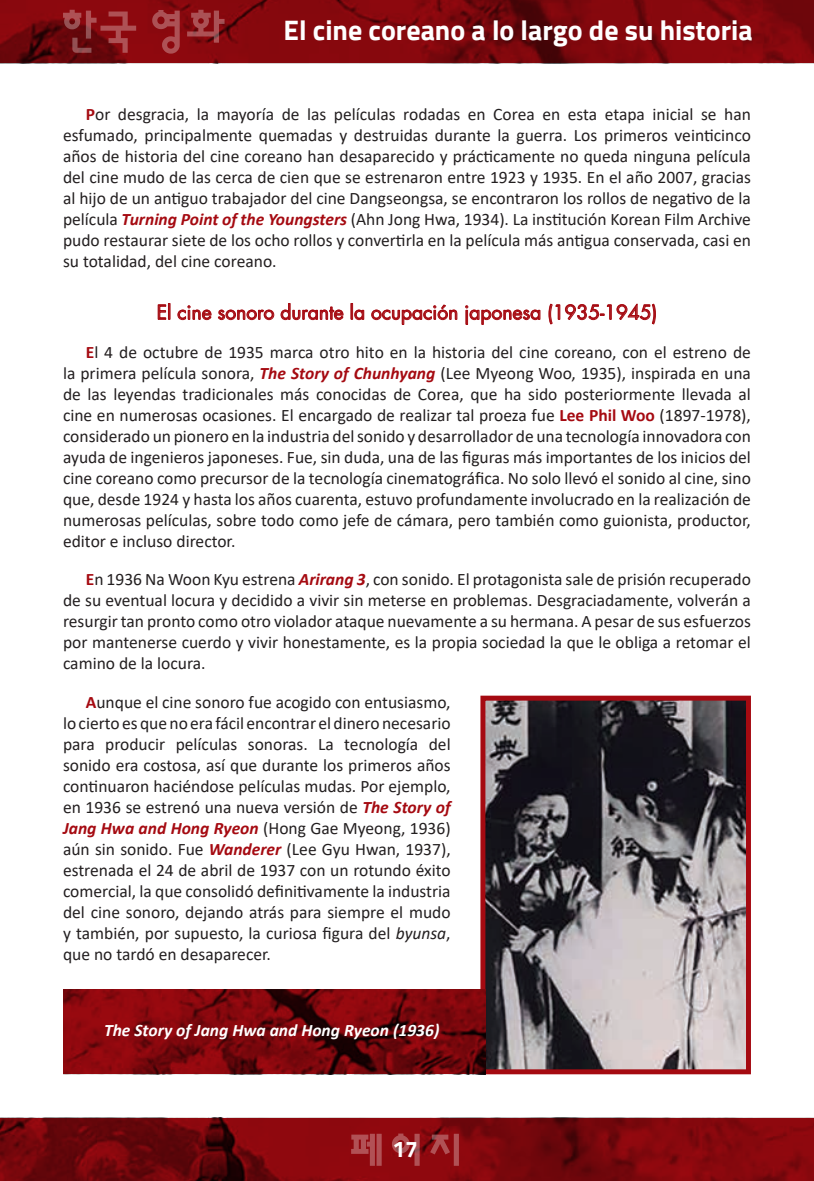
<style>
.page{position:relative;width:814px;height:1181px;background:#fff}
.page>*{position:absolute;margin:0;border:0;box-sizing:border-box;transform-origin:0 0}
.t1{font:700 28px "Sunflower";color:#fff}
.t2{font:700 22.75px "Sunflower";color:#fff}
.t3{font:19.25px "Futura Std";color:#a50a11}
.t4{font:17.5px/21px "Calibri";color:#231f20;text-align:justify}
.t5{font:italic 700 17.5px "Calibri";color:#fff}
.s1{font-weight:700;color:#a50a11}
.s2{font-weight:700;font-style:italic;color:#a50a11}
.s3{font-style:italic}
</style>
<div class="page">
<img style="left:0;top:0;width:814px;height:63px">
<img style="left:0;top:1118px;width:814px;height:63px">
<svg style="left:63px;top:10px;width:161px;height:44px;background:#8e1e23"></svg>
<svg style="left:351px;top:1133px;width:108px;height:32px;background:#992429"></svg>
<svg style="left:157px;top:303px;width:13px;height:17px"></svg>
<svg style="left:177px;top:303px;width:167px;height:18px"></svg>
<div style="left:350px;top:303px;width:3px;height:17px;border:1px solid #a50a11"></div>
<svg style="left:354px;top:309px;width:11px;height:12px"></svg>
<svg style="left:371px;top:304px;width:87px;height:21px"></svg>
<svg style="left:465px;top:305px;width:76px;height:20px"></svg>
<svg style="left:548px;top:303px;width:108px;height:22px"></svg>
<img style="left:486px;top:701px;width:259px;height:367px">
<div style="left:480px;top:695px;width:271px;height:379px;border:5px solid #a50a11"></div>
<img style="left:63px;top:989px;width:422px;height:85px">
<h1 class="t1" style="left:283px;top:17px;width:470px">El cine coreano a lo largo de su historia</h1>
<p class="t4" style="left:63px;top:103px;width:689px;text-indent:23px"><span class="s1">P</span>or desgracia, la mayoría de las películas rodadas en Corea en esta etapa inicial se han esfumado, principalmente quemadas y destruidas durante la guerra. Los primeros veinticinco años de historia del cine coreano han desaparecido y prácticamente no queda ninguna película del cine mudo de las cerca de cien que se estrenaron entre 1923 y 1935. En el año 2007, gracias al hijo de un antiguo trabajador del cine Dangseongsa, se encontraron los rollos de negativo de la película <span class="s2">Turning Point of the Youngsters</span> (Ahn Jong Hwa, 1934). La institución Korean Film Archive pudo restaurar siete de los ocho rollos y convertirla en la película más antigua conservada, casi en su totalidad, del cine coreano.</p>
<p class="t3" style="left:157px;top:300px;width:502px">El cine sonoro durante la ocupación japonesa (1935-1945)</p>
<p class="t4" style="left:63px;top:341px;width:689px;text-indent:23px"><span class="s1">E</span>l 4 de octubre de 1935 marca otro hito en la historia del cine coreano, con el estreno de la primera película sonora, <span class="s2">The Story of Chunhyang</span> (Lee Myeong Woo, 1935), inspirada en una de las leyendas tradicionales más conocidas de Corea, que ha sido posteriormente llevada al cine en numerosas ocasiones. El encargado de realizar tal proeza fue <span class="s1">Lee Phil Woo</span> (1897-1978), considerado un pionero en la industria del sonido y desarrollador de una tecnología innovadora con ayuda de ingenieros japoneses. Fue, sin duda, una de las figuras más importantes de los inicios del cine coreano como precursor de la tecnología cinematográfica. No solo llevó el sonido al cine, sino que, desde 1924 y hasta los años cuarenta, estuvo profundamente involucrado en la realización de numerosas películas, sobre todo como jefe de cámara, pero también como guionista, productor, editor e incluso director.</p>
<p class="t4" style="left:63px;top:569px;width:689px;text-indent:23px"><span class="s1">E</span>n 1936 Na Woon Kyu estrena <span class="s2">Arirang 3</span>, con sonido. El protagonista sale de prisión recuperado de su eventual locura y decidido a vivir sin meterse en problemas. Desgraciadamente, volverán a resurgir tan pronto como otro violador ataque nuevamente a su hermana. A pesar de sus esfuerzos por mantenerse cuerdo y vivir honestamente, es la propia sociedad la que le obliga a retomar el camino de la locura.</p>
<p class="t4" style="left:63px;top:691px;width:389px;text-indent:23px"><span class="s1">A</span>unque el cine sonoro fue acogido con entusiasmo, lo cierto es que no era fácil encontrar el dinero necesario para producir películas sonoras. La tecnología del sonido era costosa, así que durante los primeros años continuaron haciéndose películas mudas. Por ejemplo, en 1936 se estrenó una nueva versión de <span class="s2">The Story of Jang Hwa and Hong Ryeon</span> (Hong Gae Myeong, 1936) aún sin sonido. Fue <span class="s2">Wanderer</span> (Lee Gyu Hwan, 1937), estrenada el 24 de abril de 1937 con un rotundo éxito comercial, la que consolidó definitivamente la industria del cine sonoro, dejando atrás para siempre el mudo y también, por supuesto, la curiosa figura del <span class="s3">byunsa</span>, que no tardó en desaparecer.</p>
<p class="t5" style="left:104px;top:1017px;width:337px">The Story of Jang Hwa and Hong Ryeon (1936)</p>
<h2 class="t2" style="left:392px;top:1138px;width:27px">17</h2>
</div>
